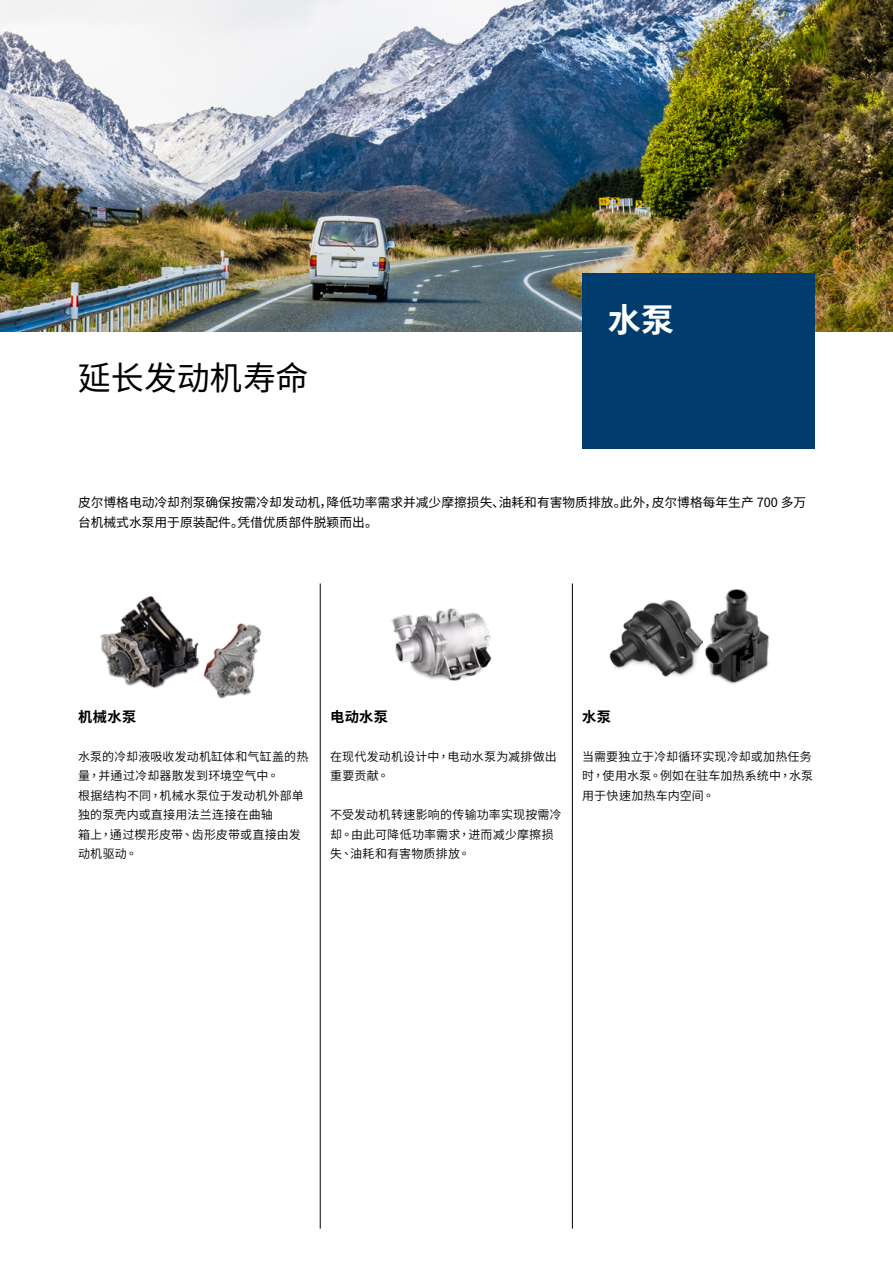
<style>
.page{position:relative;width:893px;height:1263px;background:#fff}
.page>*{position:absolute;margin:0;border:0;box-sizing:border-box;transform-origin:0 0}
.t1{font:33px "Noto Sans CJ Ksc";letter-spacing:-.005em;color:#000}
.t2{font:700 33px "Noto Sans CJ Ksc";color:#fff}
.t3{font:700 14.25px "Noto Sans CJ Ktc";letter-spacing:.015em;color:#000}
.t4{font:12.75px/19.5px "Noto Sans CJ Ksc";color:#000}
.t5{font:600 12px/19.5px "Noto Sans CJ Ktc";letter-spacing:.015em;color:#000}
</style>
<div class="page">
<img style="left:0;top:0;width:893px;height:141px">
<img style="left:0;top:141px;width:893px;height:191px">
<div style="left:582px;top:273px;width:233px;height:175px;background:#003d6e"></div>
<img style="left:705px;top:589px;width:64px;height:95px">
<img style="left:610px;top:599px;width:93px;height:78px">
<img style="left:391px;top:608px;width:101px;height:73px">
<hr style="left:320px;top:583px;width:1px;height:645px;background:#000">
<hr style="left:572px;top:583px;width:1px;height:645px;background:#000">
<img style="left:100px;top:596px;width:94px;height:93px">
<img style="left:194px;top:623px;width:68px;height:76px">
<h1 class="t1" style="left:78px;top:359px;width:232px">延长发动机寿命</h1>
<h1 class="t2" style="left:608px;top:301px;width:68px">水泵</h1>
<p class="t4" style="left:78px;top:493px;width:730px">皮尔博格电动冷却剂泵确保按需冷却发动机，降低功率需求并减少摩擦损失、油耗和有害物质排放。此外，皮尔博格每年生产 700 多万台机械式水泵用于原装配件。凭借优质部件脱颖而出。</p>
<p class="t3" style="left:78px;top:708px;width:60px">机械水泵</p>
<p class="t5" style="left:78px;top:747px;width:232px">水泵的冷却液吸收发动机缸体和气缸盖的热量，并通过冷却器散发到环境空气中。<br>根据结构不同，机械水泵位于发动机外部单独的泵壳内或直接用法兰连接在曲轴<br>箱上，通过楔形皮带、齿形皮带或直接由发动机驱动。</p>
<p class="t3" style="left:330px;top:708px;width:59px">电动水泵</p>
<p class="t5" style="left:330px;top:747px;width:228px">在现代发动机设计中，电动水泵为减排做出重要贡献。</p>
<p class="t5" style="left:330px;top:805px;width:233px">不受发动机转速影响的传输功率实现按需冷却。由此可降低功率需求，进而减少摩擦损失、油耗和有害物质排放。</p>
<p class="t3" style="left:582px;top:708px;width:30px">水泵</p>
<p class="t5" style="left:582px;top:747px;width:232px;text-align:justify">当需要独立于冷却循环实现冷却或加热任务时，使用水泵。例如在驻车加热系统中，水泵用于快速加热车内空间。</p>
</div>
